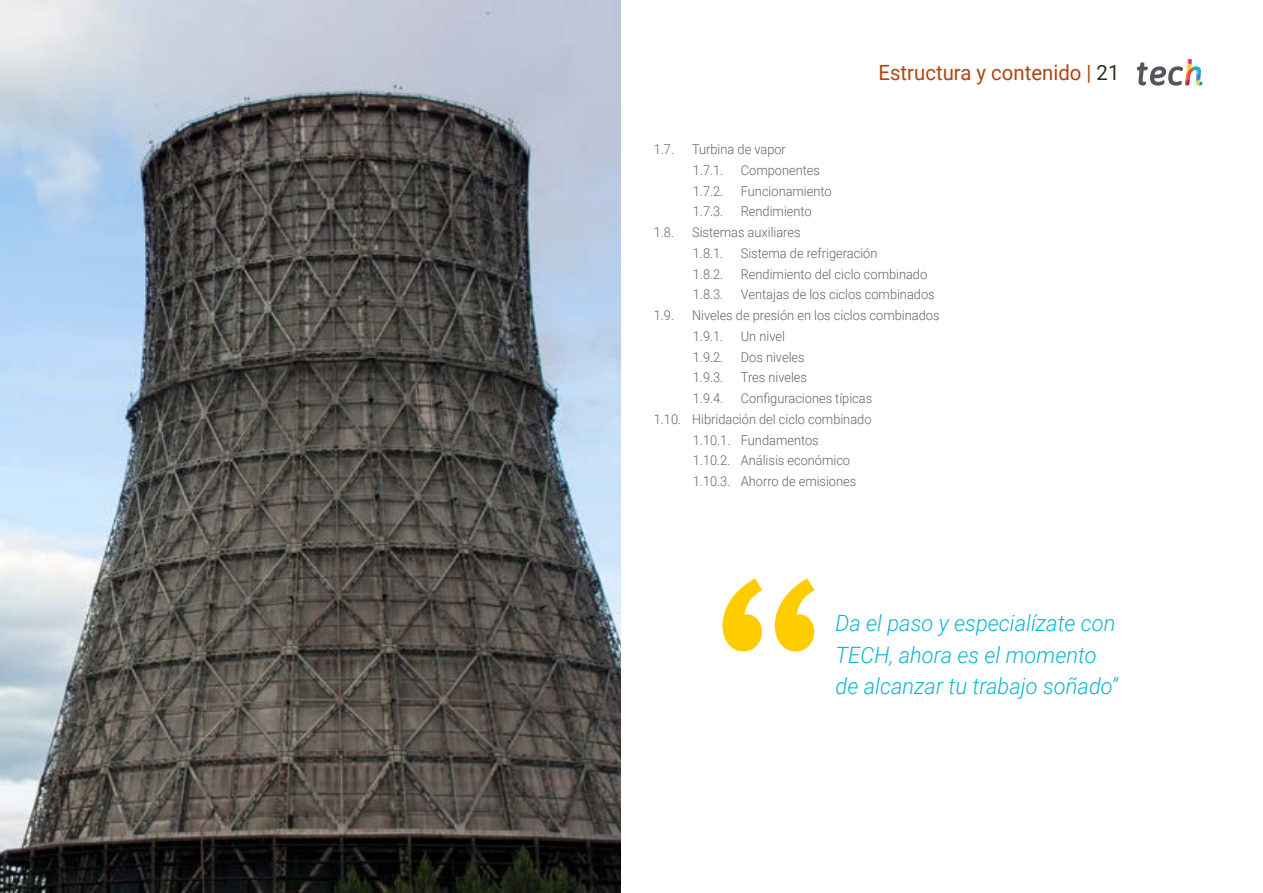
<style>
.page{position:relative;width:1263px;height:893px;background:#fff}
.page>*{position:absolute;margin:0;border:0;box-sizing:border-box;transform-origin:0 0}
.t1{font:italic 300 22.5px/31.5px "Roboto";color:#0fb6cf}
.t2{font:21px "Roboto";color:#ae4615}
.t3{font:300 13.5px/20.7px "Roboto";color:#61646a;scale:.95 1}
.s1{color:#312e20}
</style>
<div class="page">
<img style="left:0;top:0;width:621px;height:893px">
<svg style="left:1137px;top:59px;width:65px;height:27px"></svg>
<svg style="left:722px;top:578px;width:92px;height:73px"></svg>
<p class="t3" style="left:654px;top:139px;width:23px">1.7.</p>
<p class="t3" style="left:692px;top:139px;width:100px">Turbina de vapor<br>1.7.1.</p>
<p class="t3" style="left:741px;top:159px;width:85px">Componentes</p>
<p class="t3" style="left:693px;top:180px;width:34px">1.7.2.</p>
<p class="t3" style="left:741px;top:180px;width:97px">Funcionamiento</p>
<p class="t3" style="left:693px;top:201px;width:34px">1.7.3.</p>
<p class="t3" style="left:741px;top:201px;width:76px">Rendimiento</p>
<h2 class="t2" style="left:878px;top:57px;width:242px">Estructura y contenido | <span class="s1">21</span></h2>
<p class="t3" style="left:654px;top:222px;width:23px">1.8.</p>
<p class="t3" style="left:692px;top:222px;width:116px">Sistemas auxiliares<br>1.8.1.</p>
<p class="t3" style="left:741px;top:242px;width:145px">Sistema de refrigeración</p>
<p class="t3" style="left:693px;top:263px;width:34px">1.8.2.</p>
<p class="t3" style="left:741px;top:263px;width:198px">Rendimiento del ciclo combinado</p>
<p class="t3" style="left:693px;top:284px;width:34px">1.8.3.</p>
<p class="t3" style="left:741px;top:284px;width:206px">Ventajas de los ciclos combinados</p>
<p class="t3" style="left:654px;top:305px;width:23px">1.9.</p>
<p class="t3" style="left:692px;top:305px;width:262px">Niveles de presión en los ciclos combinados<br>1.9.1.</p>
<p class="t3" style="left:741px;top:325px;width:48px">Un nivel</p>
<p class="t3" style="left:693px;top:346px;width:34px">1.9.2.</p>
<p class="t3" style="left:741px;top:346px;width:69px">Dos niveles</p>
<p class="t3" style="left:693px;top:367px;width:34px">1.9.3.</p>
<p class="t3" style="left:741px;top:367px;width:71px">Tres niveles</p>
<p class="t3" style="left:693px;top:388px;width:34px">1.9.4.</p>
<p class="t3" style="left:741px;top:388px;width:140px">Configuraciones típicas</p>
<p class="t3" style="left:654px;top:408px;width:231px">1.10. Hibridación del ciclo combinado</p>
<p class="t3" style="left:693px;top:429px;width:134px">1.10.1. Fundamentos</p>
<p class="t3" style="left:693px;top:450px;width:167px">1.10.2. Análisis económico</p>
<p class="t3" style="left:693px;top:471px;width:174px">1.10.3. Ahorro de emisiones</p>
<h1 class="t1" style="left:835px;top:607px;width:284px">Da el paso y especialízate con<br>TECH, ahora es el momento de alcanzar tu trabajo soñado”</h1>
</div>
